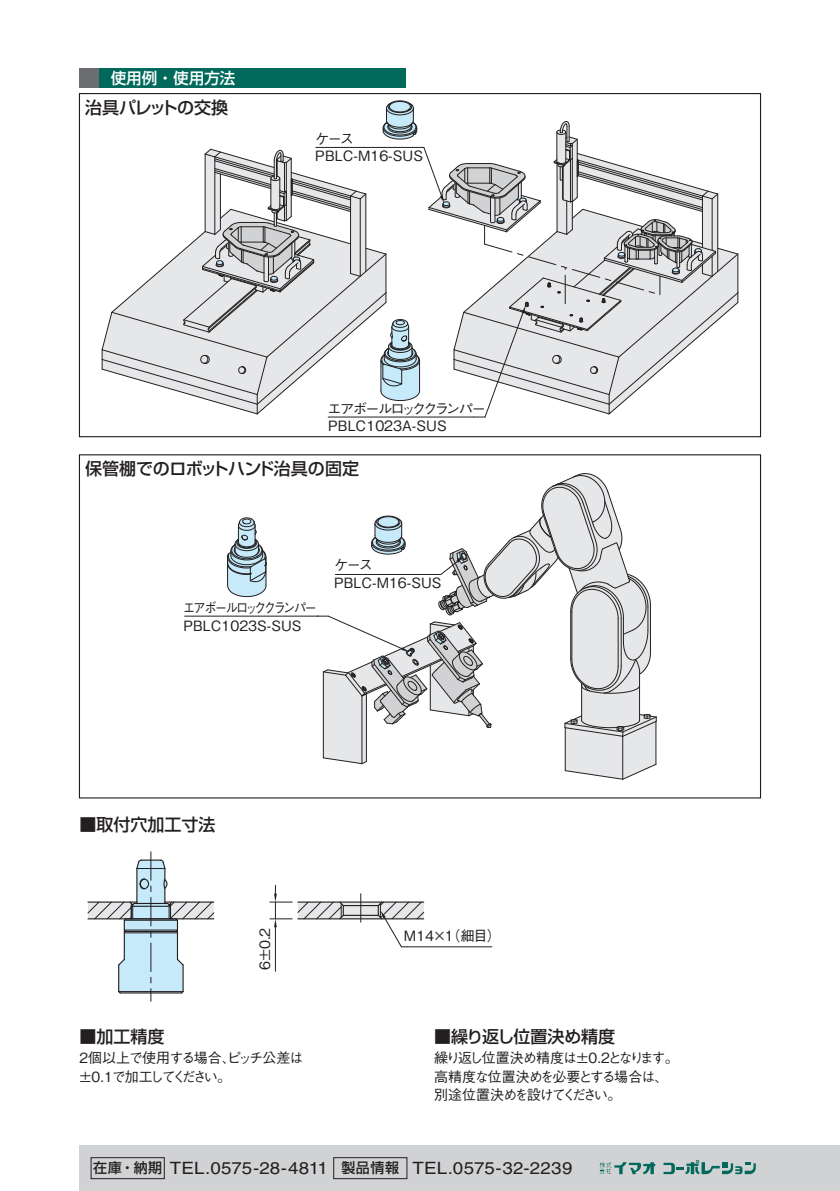
<style>
.page{position:relative;width:840px;height:1191px;background:#fff}
.page>*{position:absolute;margin:0;border:0;box-sizing:border-box;transform-origin:0 0}
.t1{font:17px "Helvetica LT Std";letter-spacing:.005em;color:#231f20;scale:1.1 1}
.t2{font:500 17px "Shin Go Pr 6 N";letter-spacing:-.02em;color:#231f20}
.t3{font:500 17px "Shin Go Pr 6 N";color:#231f20}
.t4{font:500 15.6px "Shin Go Pr 6 N";color:#fff}
.t5{font:500 14.2px/17.8px "Gothic BBB Pr 6 N";color:#231f20}
.t6{font:500 14.2px/17.8px "Gothic BBB Pr 6 N";letter-spacing:-.08em;color:#231f20;scale:.85 1}
.t7{font:500 14.2px/17px "Gothic BBB Pr 6 N";letter-spacing:-.08em;color:#231f20}
.t8{font:500 14px/18.8px "Gothic BBB Pr 6 N";letter-spacing:-.085em;color:#231f20}
.s1{font-family:"Shin Go Pr 6 N";font-weight:500;font-size:14px}
</style>
<div class="page">
<div style="left:79px;top:1145px;width:760px;height:46px;background:#d1d2d4"></div>
<div style="left:91px;top:1157px;width:73px;height:22px;border:1px solid #231f20"></div>
<div style="left:333px;top:1157px;width:74px;height:22px;border:1px solid #231f20"></div>
<svg style="left:599px;top:1162px;width:56px;height:12px"></svg>
<svg style="left:663px;top:1160px;width:92px;height:14px"></svg>
<svg style="left:227px;top:517px;width:39px;height:80px"></svg>
<svg style="left:317px;top:473px;width:339px;height:307px"></svg>
<hr style="left:184px;top:616px;width:134px;height:1px;background:#231f20">
<div style="left:79px;top:68px;width:20px;height:20px;background:#6c6d70"></div>
<div style="left:99px;top:68px;width:306px;height:20px;background:#01695b"></div>
<div style="left:297px;top:902px;width:126px;height:17px;background:#e6e7e9"></div>
<hr style="left:407px;top:946px;width:84px;height:1px;background:#231f20">
<svg style="left:360px;top:893px;width:1px;height:30px"></svg>
<hr style="left:275px;top:927px;width:1px;height:44px;background:#231f20">
<svg style="left:87px;top:851px;width:127px;height:150px"></svg>
<hr style="left:343px;top:905px;width:35px;height:1px;background:#231f20">
<hr style="left:343px;top:914px;width:35px;height:2px;background:#231f20">
<svg style="left:376px;top:901px;width:48px;height:46px"></svg>
<svg style="left:270px;top:885px;width:75px;height:42px"></svg>
<hr style="left:297px;top:901px;width:126px;height:1px;background:#231f20">
<hr style="left:297px;top:918px;width:126px;height:1px;background:#231f20">
<svg style="left:101px;top:100px;width:637px;height:318px"></svg>
<p class="t4" style="left:111px;top:65px;width:126px">使用例・使用方法</p>
<p class="t2" style="left:85px;top:94px;width:144px">治具パレットの交換</p>
<p class="t5" style="left:315px;top:129px;width:109px;line-height:17px">ケース<br>PBLC-M16-SUS</p>
<p class="t7" style="left:327px;top:399px;width:160px">エアボールロッククランパー<br>PBLC1023A-SUS</p>
<p class="t2" style="left:85px;top:455px;width:275px">保管棚でのロボットハンド治具の固定</p>
<p class="t6" style="left:183px;top:597px;width:159px">エアボールロッククランパー<br>PBLC1023S-SUS</p>
<p class="t5" style="left:334px;top:555px;width:109px">ケース<br>PBLC-M16-SUS</p>
<p class="t3" style="left:79px;top:810px;width:137px">■取付穴加工寸法</p>
<p class="t3" style="left:79px;top:1022px;width:86px">■加工精度</p>
<p class="t5" style="left:255px;top:970px;width:44px;rotate:-90deg">6±0.2</p>
<p class="t5" style="left:404px;top:926px;width:98px">M14×1（細目）</p>
<p class="t2" style="left:434px;top:1022px;width:182px">■繰り返し位置決め精度</p>
<p class="t8" style="left:77px;top:1047px;width:228px">２個以上で使用する場合、ピッチ公差は±0.1で加工してください。</p>
<p class="t8" style="left:434px;top:1047px;width:246px">繰り返し位置決め精度は±0.2となります。高精度な位置決めを必要とする場合は、別途位置決めを設けてください。</p>
<p class="t1" style="left:93px;top:1158px;width:437px"><span class="s1">在庫・納期</span> TEL.0575-28-4811 <span class="s1">製品情報</span> TEL.0575-32-2239</p>
</div>
